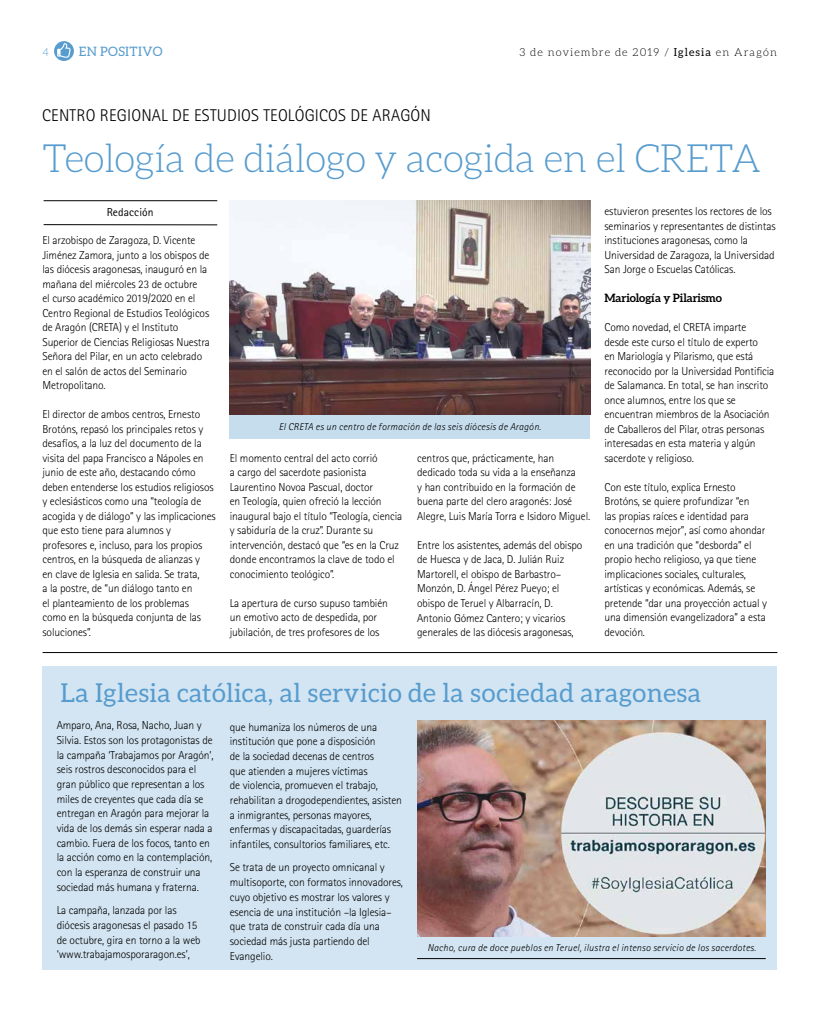
<style>
.page{position:relative;width:820px;height:1021px;background:#fff}
.page>*{position:absolute;margin:0;border:0;box-sizing:border-box;transform-origin:0 0}
.t1{font:300 39px "Aleo";letter-spacing:-.01em;color:#579cce}
.t2{font:26px "Aleo";letter-spacing:.015em;color:#579cce}
.t3{font:300 17px "Rotis Sans Serif";letter-spacing:.01em;color:#000}
.t4{font:13px "Aleo";letter-spacing:.025em;color:#579cce}
.t5{font:300 11.5px/14.5px "Rotis Sans Serif";letter-spacing:-.01em;color:#000}
.t6{font:700 11.5px "Aleo";letter-spacing:-.01em;color:#000}
.t7{font:11.5px "Rotis Sans Serif";letter-spacing:.01em;color:#000}
.t8{font:300 11px "Aleo";letter-spacing:.1em;color:#000}
.t9{font:300 11px "Aleo";color:#579cce}
.t10{font:italic 300 10px "Rotis Sans Serif";letter-spacing:.025em;color:#000}
.s1{font-weight:400}
</style>
<div class="page">
<svg style="left:54px;top:41px;width:20px;height:20px"></svg>
<div style="left:229px;top:414px;width:361px;height:25px;background:#c6ddee"></div>
<hr style="left:44px;top:200px;width:173px;height:1px;background:#000">
<hr style="left:44px;top:224px;width:173px;height:1px;background:#000">
<img style="left:229px;top:201px;width:360px;height:213px">
<hr style="left:43px;top:652px;width:734px;height:1px;background:#000">
<div style="left:43px;top:666px;width:734px;height:303px;background:#d3e5f2"></div>
<img style="left:417px;top:720px;width:348px;height:216px">
<hr style="left:417px;top:958px;width:348px;height:1px;background:#000">
<p class="t9" style="left:43px;top:46px;width:8px">4</p>
<p class="t4" style="left:79px;top:44px;width:85px">EN POSITIVO</p>
<p class="t8" style="left:519px;top:46px;width:259px">3 de noviembre de 2019 / <span class="s1">Iglesia</span> en Aragón</p>
<h3 class="t3" style="left:42px;top:106px;width:390px">CENTRO REGIONAL DE ESTUDIOS TEOLÓGICOS DE ARAGÓN</h3>
<h1 class="t1" style="left:43px;top:137px;width:719px">Teología de diálogo y acogida en el CRETA</h1>
<p class="t5" style="left:604px;top:204px;width:172px">estuvieron presentes los rectores de los seminarios y representantes de distintas instituciones aragonesas, como la Universidad de Zaragoza, la Universidad San Jorge o Escuelas Católicas.</p>
<p class="t6" style="left:604px;top:291px;width:119px">Mariología y Pilarismo</p>
<p class="t5" style="left:604px;top:320px;width:171px">Como novedad, el CRETA imparte<br>desde este curso el título de experto<br>en Mariología y Pilarismo, que está reconocido por la Universidad Pontificia de Salamanca. En total, se han inscrito once alumnos, entre los que se encuentran miembros de la Asociación de Caballeros del Pilar, otras personas interesadas en esta materia y algún sacerdote y religioso.</p>
<p class="t5" style="left:604px;top:480px;width:164px">Con este título, explica Ernesto Brotóns, se quiere profundizar “en<br>las propias raíces e identidad para conocernos mejor”, así como ahondar en una tradición que “desborda” el propio hecho religioso, ya que tiene implicaciones sociales, culturales, artísticas y económicas. Además, se pretende “dar una proyección actual y una dimensión evangelizadora” a esta devoción.</p>
<p class="t7" style="left:107px;top:206px;width:48px">Redacción</p>
<p class="t5" style="left:42px;top:233px;width:169px">El arzobispo de Zaragoza, D. Vicente Jiménez Zamora, junto a los obispos de las diócesis aragonesas, inauguró en la mañana del miércoles 23 de octubre<br>el curso académico 2019/2020 en el Centro Regional de Estudios Teológicos de Aragón (CRETA) y el Instituto Superior de Ciencias Religiosas Nuestra Señora del Pilar, en un acto celebrado en el salón de actos del Seminario Metropolitano.</p>
<p class="t5" style="left:42px;top:407px;width:175px">El director de ambos centros, Ernesto Brotóns, repasó los principales retos y desafíos, a la luz del documento de la visita del papa Francisco a Nápoles en junio de este año, destacando cómo deben entenderse los estudios religiosos y eclesiásticos como una “teología de acogida y de diálogo” y las implicaciones que esto tiene para alumnos y profesores e, incluso, para los propios centros, en la búsqueda de alianzas y<br>en clave de Iglesia en salida. Se trata,<br>a la postre, de “un diálogo tanto en<br>el planteamiento de los problemas como en la búsqueda conjunta de las soluciones”.</p>
<p class="t10" style="left:279px;top:420px;width:264px">El CRETA es un centro de formación de las seis diócesis de Aragón.</p>
<p class="t5" style="left:230px;top:451px;width:174px">El momento central del acto corrió<br>a cargo del sacerdote pasionista Laurentino Novoa Pascual, doctor<br>en Teología, quien ofreció la lección inaugural bajo el título “Teología, ciencia y sabiduría de la cruz”. Durante su intervención, destacó que “es en la Cruz donde encontramos la clave de todo el conocimiento teológico”.</p>
<p class="t5" style="left:230px;top:596px;width:159px">La apertura de curso supuso también un emotivo acto de despedida, por jubilación, de tres profesores de los</p>
<p class="t5" style="left:417px;top:451px;width:174px">centros que, prácticamente, han dedicado toda su vida a la enseñanza<br>y han contribuido en la formación de buena parte del clero aragonés: José Alegre, Luis María Torra e Isidoro Miguel.</p>
<p class="t5" style="left:417px;top:538px;width:167px">Entre los asistentes, además del obispo de Huesca y de Jaca, D. Julián Ruiz Martorell, el obispo de Barbastro– Monzón, D. Ángel Pérez Pueyo; el obispo de Teruel y Albarracín, D.<br>Antonio Gómez Cantero; y vicarios generales de las diócesis aragonesas,</p>
<h2 class="t2" style="left:60px;top:678px;width:642px">La Iglesia católica, al servicio de la sociedad aragonesa</h2>
<p class="t5" style="left:57px;top:718px;width:158px">Amparo, Ana, Rosa, Nacho, Juan y Silvia. Estos son los protagonistas de la campaña ‘Trabajamos por Aragón’, seis rostros desconocidos para el gran público que representan a los miles de creyentes que cada día se entregan en Aragón para mejorar la vida de los demás sin esperar nada a cambio. Fuera de los focos, tanto en la acción como en la contemplación, con la esperanza de construir una sociedad más humana y fraterna.</p>
<p class="t5" style="left:57px;top:902px;width:145px">La campaña, lanzada por las diócesis aragonesas el pasado 15 de octubre, gira en torno a la web ‘www.trabajamosporaragon.es’,</p>
<p class="t5" style="left:230px;top:719px;width:173px">que humaniza los números de una institución que pone a disposición<br>de la sociedad decenas de centros<br>que atienden a mujeres víctimas<br>de violencia, promueven el trabajo, rehabilitan a drogodependientes, asisten a inmigrantes, personas mayores, enfermas y discapacitadas, guarderías infantiles, consultorios familiares, etc.</p>
<p class="t5" style="left:230px;top:860px;width:174px">Se trata de un proyecto omnicanal y multisoporte, con formatos innovadores, cuyo objetivo es mostrar los valores y esencia de una institución –la Iglesia– que trata de construir cada día una sociedad más justa partiendo del Evangelio.</p>
<p class="t10" style="left:427px;top:942px;width:330px">Nacho, cura de doce pueblos en Teruel, ilustra el intenso servicio de los sacerdotes.</p>
</div>
